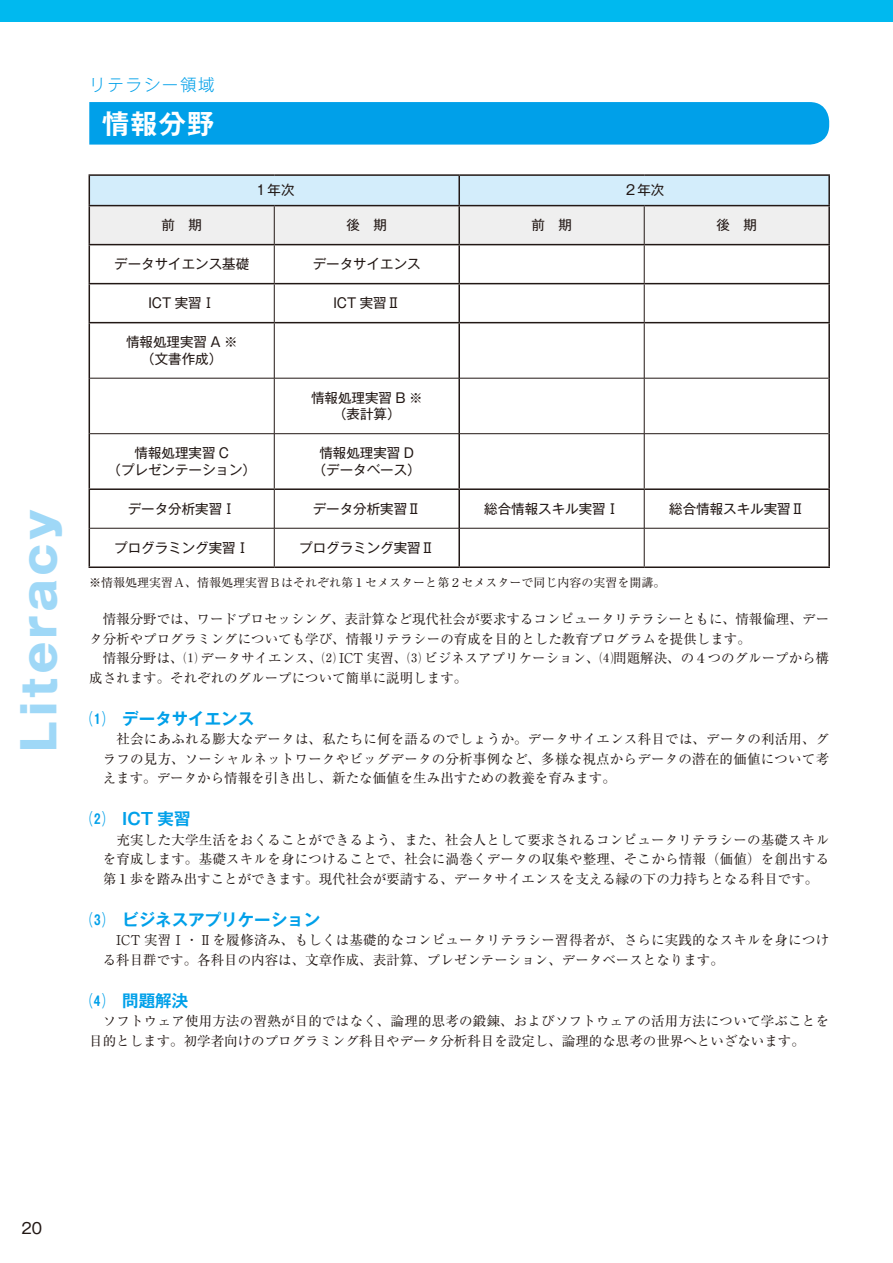
<style>
.page{position:relative;width:893px;height:1263px;background:#fff}
.page>*{position:absolute;margin:0;border:0;box-sizing:border-box;transform-origin:0 0}
.t1{font:800 45px "Gothic MB101 Pro";letter-spacing:.1em;color:#9fd8f7}
.t2{font:700 27px "Gothic MB101 Pro De";color:#fff}
.t3{font:700 16.5px "Gothic MB101 Pro De";color:#00a0e9}
.t4{font:300 16.5px "Gothic MB101 Pro";letter-spacing:.1em;color:#00a0e9}
.t5{font:15px "Gothic MB101 Pro";color:#221815}
.t6{font:13.5px/19.5px "Ryumin Pro";color:#221815}
.t7{font:13.5px/16.5px "Gothic MB101 Pro";color:#221815;text-align:center}
.t8{font:12px "Ryumin Pro";color:#221815}
</style>
<div class="page">
<div style="left:0;top:0;width:893px;height:21px;background:#00b9ef"></div>
<div style="left:89px;top:102px;width:740px;height:43px;background:#00a0e9"></div>
<hr style="left:274px;top:245px;width:1px;height:38px;background:#221815">
<hr style="left:644px;top:245px;width:1px;height:38px;background:#221815">
<hr style="left:274px;top:284px;width:1px;height:38px;background:#221815">
<hr style="left:644px;top:284px;width:1px;height:38px;background:#221815">
<hr style="left:274px;top:323px;width:1px;height:55px;background:#221815">
<hr style="left:644px;top:323px;width:1px;height:55px;background:#221815">
<hr style="left:274px;top:378px;width:1px;height:55px;background:#221815">
<hr style="left:644px;top:378px;width:1px;height:55px;background:#221815">
<hr style="left:274px;top:434px;width:1px;height:54px;background:#221815">
<hr style="left:644px;top:434px;width:1px;height:54px;background:#221815">
<hr style="left:274px;top:490px;width:1px;height:38px;background:#221815">
<hr style="left:644px;top:490px;width:1px;height:38px;background:#221815">
<hr style="left:274px;top:528px;width:1px;height:38px;background:#221815">
<hr style="left:644px;top:528px;width:1px;height:38px;background:#221815">
<hr style="left:89px;top:174px;width:185px;height:2px;background:#221815">
<svg style="left:89px;top:175px;width:739px;height:69px"></svg>
<hr style="left:274px;top:174px;width:185px;height:2px;background:#221815">
<hr style="left:459px;top:174px;width:185px;height:2px;background:#221815">
<hr style="left:644px;top:174px;width:186px;height:2px;background:#221815">
<hr style="left:89px;top:206px;width:1px;height:38px;background:#221815">
<hr style="left:89px;top:245px;width:1px;height:38px;background:#221815">
<hr style="left:89px;top:284px;width:1px;height:38px;background:#221815">
<hr style="left:89px;top:323px;width:1px;height:55px;background:#221815">
<hr style="left:89px;top:378px;width:1px;height:56px;background:#221815">
<hr style="left:89px;top:434px;width:1px;height:54px;background:#221815">
<hr style="left:89px;top:490px;width:1px;height:38px;background:#221815">
<hr style="left:89px;top:528px;width:1px;height:38px;background:#221815">
<hr style="left:89px;top:566px;width:185px;height:2px;background:#221815">
<hr style="left:274px;top:566px;width:185px;height:2px;background:#221815">
<hr style="left:459px;top:566px;width:185px;height:2px;background:#221815">
<hr style="left:644px;top:566px;width:186px;height:2px;background:#221815">
<hr style="left:89px;top:205px;width:185px;height:1px;background:#221815">
<hr style="left:274px;top:205px;width:185px;height:1px;background:#221815">
<hr style="left:459px;top:205px;width:185px;height:1px;background:#221815">
<hr style="left:644px;top:205px;width:186px;height:1px;background:#221815">
<hr style="left:89px;top:244px;width:185px;height:1px;background:#221815">
<hr style="left:274px;top:244px;width:185px;height:1px;background:#221815">
<hr style="left:459px;top:244px;width:185px;height:1px;background:#221815">
<hr style="left:644px;top:244px;width:186px;height:1px;background:#221815">
<hr style="left:89px;top:283px;width:185px;height:1px;background:#221815">
<hr style="left:274px;top:283px;width:185px;height:1px;background:#221815">
<hr style="left:459px;top:283px;width:185px;height:1px;background:#221815">
<hr style="left:644px;top:283px;width:186px;height:1px;background:#221815">
<hr style="left:458px;top:176px;width:2px;height:29px;background:#221815">
<hr style="left:458px;top:206px;width:2px;height:38px;background:#221815">
<hr style="left:458px;top:245px;width:2px;height:38px;background:#221815">
<hr style="left:458px;top:284px;width:2px;height:38px;background:#221815">
<hr style="left:458px;top:323px;width:2px;height:55px;background:#221815">
<hr style="left:458px;top:378px;width:2px;height:55px;background:#221815">
<hr style="left:458px;top:434px;width:2px;height:54px;background:#221815">
<hr style="left:458px;top:490px;width:2px;height:38px;background:#221815">
<hr style="left:458px;top:528px;width:2px;height:38px;background:#221815">
<hr style="left:828px;top:176px;width:2px;height:29px;background:#221815">
<hr style="left:828px;top:206px;width:2px;height:38px;background:#221815">
<hr style="left:828px;top:245px;width:2px;height:38px;background:#221815">
<hr style="left:828px;top:284px;width:2px;height:38px;background:#221815">
<hr style="left:828px;top:323px;width:2px;height:55px;background:#221815">
<hr style="left:828px;top:378px;width:2px;height:56px;background:#221815">
<hr style="left:828px;top:434px;width:2px;height:54px;background:#221815">
<hr style="left:828px;top:490px;width:2px;height:38px;background:#221815">
<hr style="left:828px;top:528px;width:2px;height:38px;background:#221815">
<hr style="left:90px;top:378px;width:184px;height:1px;background:#221815">
<hr style="left:274px;top:378px;width:185px;height:1px;background:#221815">
<hr style="left:459px;top:378px;width:185px;height:1px;background:#221815">
<hr style="left:644px;top:378px;width:184px;height:1px;background:#221815">
<hr style="left:90px;top:433px;width:184px;height:1px;background:#221815">
<hr style="left:274px;top:433px;width:185px;height:1px;background:#221815">
<hr style="left:459px;top:433px;width:185px;height:1px;background:#221815">
<hr style="left:644px;top:433px;width:184px;height:1px;background:#221815">
<hr style="left:90px;top:528px;width:184px;height:1px;background:#221815">
<hr style="left:274px;top:528px;width:185px;height:1px;background:#221815">
<hr style="left:459px;top:528px;width:185px;height:1px;background:#221815">
<hr style="left:644px;top:528px;width:184px;height:1px;background:#221815">
<hr style="left:89px;top:322px;width:185px;height:1px;background:#221815">
<hr style="left:274px;top:322px;width:185px;height:1px;background:#221815">
<hr style="left:459px;top:322px;width:185px;height:1px;background:#221815">
<hr style="left:644px;top:322px;width:186px;height:1px;background:#221815">
<hr style="left:89px;top:488px;width:185px;height:2px;background:#221815">
<hr style="left:274px;top:488px;width:185px;height:2px;background:#221815">
<hr style="left:459px;top:488px;width:185px;height:2px;background:#221815">
<hr style="left:644px;top:488px;width:186px;height:2px;background:#221815">
<h1 class="t1" style="left:2px;top:751px;width:244px;rotate:-90deg">Literacy</h1>
<p class="t4" style="left:89px;top:71px;width:127px">リテラシー領域</p>
<h2 class="t2" style="left:102px;top:101px;width:114px">情報分野</h2>
<p class="t7" style="left:254px;top:180px;width:42px">１年次</p>
<p class="t7" style="left:624px;top:180px;width:42px">２年次</p>
<p class="t7" style="left:162px;top:215px;width:42px">前　期</p>
<p class="t7" style="left:346px;top:215px;width:42px">後　期</p>
<p class="t7" style="left:531px;top:215px;width:42px">前　期</p>
<p class="t7" style="left:716px;top:215px;width:42px">後　期</p>
<p class="t7" style="left:114px;top:254px;width:136px">データサイエンス基礎</p>
<p class="t7" style="left:313px;top:254px;width:110px">データサイエンス</p>
<p class="t7" style="left:148px;top:293px;width:68px">ICT 実習Ⅰ</p>
<p class="t7" style="left:333px;top:293px;width:68px">ICT 実習Ⅱ</p>
<p class="t7" style="left:126px;top:332px;width:113px">情報処理実習 A ※（文書作成）</p>
<p class="t7" style="left:311px;top:388px;width:113px">情報処理実習 B ※（表計算）</p>
<p class="t7" style="left:108px;top:443px;width:150px">情報処理実習 C<br>（プレゼンテーション）</p>
<p class="t7" style="left:313px;top:443px;width:109px">情報処理実習 D（データベース）</p>
<p class="t7" style="left:128px;top:499px;width:109px">データ分析実習Ⅰ</p>
<p class="t7" style="left:313px;top:499px;width:109px">データ分析実習Ⅱ</p>
<p class="t7" style="left:484px;top:499px;width:136px">総合情報スキル実習Ⅰ</p>
<p class="t7" style="left:669px;top:499px;width:136px">総合情報スキル実習Ⅱ</p>
<p class="t7" style="left:114px;top:538px;width:136px">プログラミング実習Ⅰ</p>
<p class="t7" style="left:299px;top:538px;width:136px">プログラミング実習Ⅱ</p>
<p class="t8" style="left:89px;top:573px;width:577px">※情報処理実習Ａ、情報処理実習Ｂはそれぞれ第１セメスターと第２セメスターで同じ内容の実習を開講。</p>
<p class="t6" style="left:89px;top:609px;width:741px;text-indent:14px">情報分野では、ワードプロセッシング、表計算など現代社会が要求するコンピュータリテラシーともに、情報倫理、データ分析やプログラミングについても学び、情報リテラシーの育成を目的とした教育プログラムを提供します。</p>
<p class="t6" style="left:89px;top:648px;width:741px;text-indent:14px">情報分野は、⑴ データサイエンス、⑵ ICT 実習、⑶ ビジネスアプリケーション、⑷問題解決、の４つのグループから構成されます。それぞれのグループについて簡単に説明します。</p>
<p class="t3" style="left:89px;top:704px;width:166px">⑴　データサイエンス</p>
<p class="t6" style="left:103px;top:729px;width:728px;text-align:justify">　社会にあふれる膨大なデータは、私たちに何を語るのでしょうか。データサイエンス科目では、データの利活用、グラフの見方、ソーシャルネットワークやビッグデータの分析事例など、多様な視点からデータの潜在的価値について考えます。データから情報を引き出し、新たな価値を生み出すための教養を育みます。</p>
<p class="t3" style="left:89px;top:805px;width:103px">⑵　ICT 実習</p>
<p class="t6" style="left:103px;top:829px;width:728px;text-align:justify">　充実した大学生活をおくることができるよう、また、社会人として要求されるコンピュータリテラシーの基礎スキルを育成します。基礎スキルを身につけることで、社会に渦巻くデータの収集や整理、そこから情報（価値）を創出する第１歩を踏み出すことができます。現代社会が要請する、データサイエンスを支える縁の下の力持ちとなる科目です。</p>
<p class="t3" style="left:89px;top:905px;width:232px">⑶　ビジネスアプリケーション</p>
<p class="t6" style="left:103px;top:930px;width:728px">　ICT 実習Ⅰ・Ⅱを履修済み、もしくは基礎的なコンピュータリテラシー習得者が、さらに実践的なスキルを身につける科目群です。各科目の内容は、文章作成、表計算、プレゼンテーション、データベースとなります。</p>
<p class="t3" style="left:89px;top:986px;width:100px">⑷　問題解決</p>
<p class="t6" style="left:89px;top:1011px;width:741px;text-indent:14px">ソフトウェア使用方法の習熟が目的ではなく、論理的思考の鍛錬、およびソフトウェアの活用方法について学ぶことを目的とします。初学者向けのプログラミング科目やデータ分析科目を設定し、論理的な思考の世界へといざないます。</p>
<p class="t5" style="left:22px;top:1215px;width:22px">20</p>
</div>
